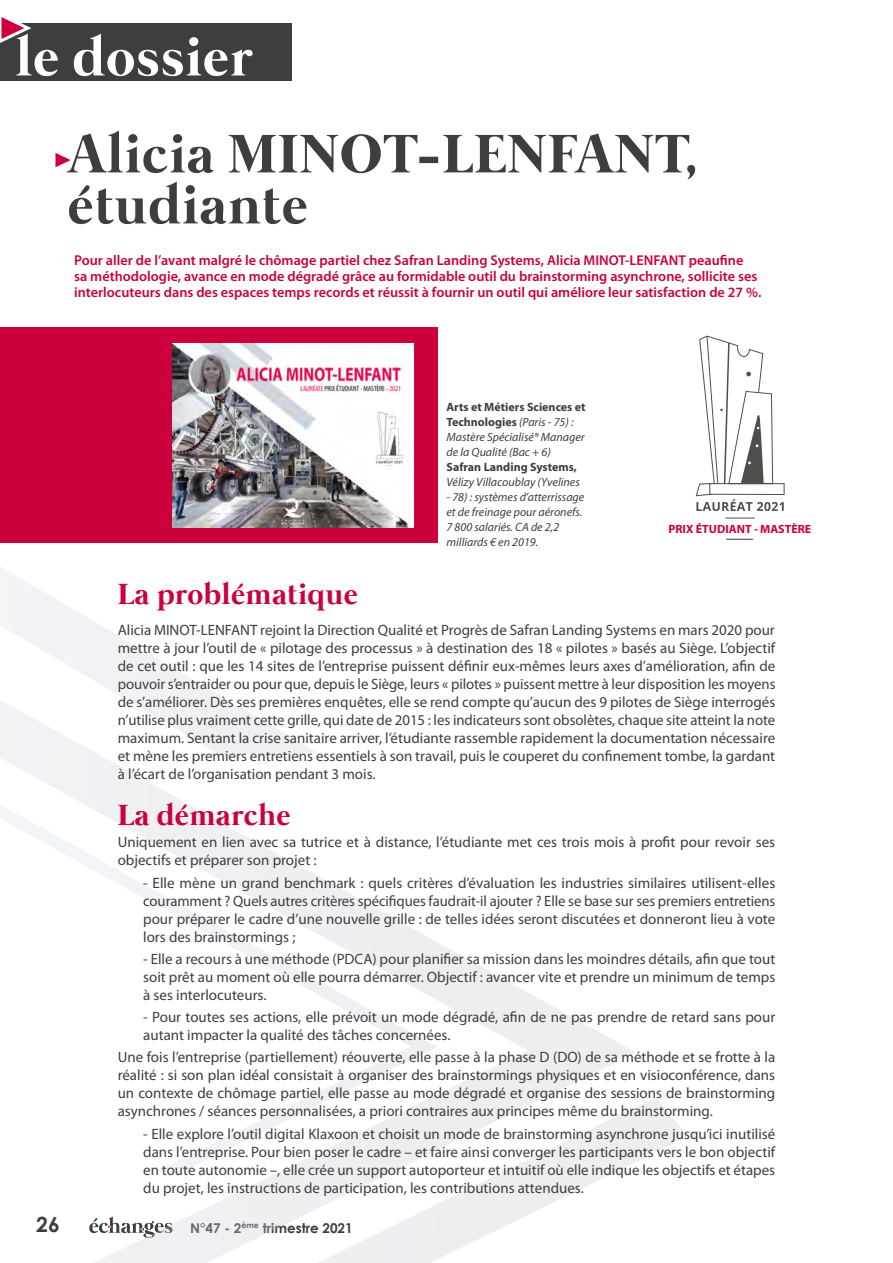
<style>
.page{position:relative;width:893px;height:1263px;background:#fff}
.page>*{position:absolute;margin:0;border:0;box-sizing:border-box;transform-origin:0 0}
.t1{font:700 55.5px/51px "Mermaid";letter-spacing:.03em;color:#3e3d40}
.t2{font:700 55.5px "Mermaid";letter-spacing:.03em;color:#fff}
.t3{font:700 30px "Mermaid";letter-spacing:.03em;color:#cb003c}
.t4{font:700 21px "Century Gothic";color:#3e3d40}
.t5{font:15px/18px "Myriad Pro";color:#3e3d40;text-align:justify}
.t6{font:600 14.25px/15.8px "Myriad Pro";color:#cb003c}
.t7{font:700 13.5px "Century Gothic";color:#3e3d40}
.t8{font:italic 12px/15px "Myriad Pro";color:#3e3d40}
.t9{font:700 12px "Myriad Pro";color:#3e3d40}
.t10{font:700 12px "Myriad Pro";color:#cb003c}
.s1{font-weight:700;font-style:normal}
</style>
<div class="page">
<div style="left:0;top:23px;width:291px;height:57px;background:#3e3d40"></div>
<svg style="left:0;top:17px;width:32px;height:26px"></svg>
<svg style="left:55px;top:153px;width:16px;height:14px"></svg>
<div style="left:0;top:327px;width:438px;height:216px;background:#cb003c"></div>
<img style="left:173px;top:343px;width:241px;height:184px">
<svg style="left:695px;top:335px;width:90px;height:176px"></svg>
<svg style="left:726px;top:518px;width:29px;height:1px"></svg>
<svg style="left:726px;top:539px;width:27px;height:1px"></svg>
<svg style="left:0;top:754px;width:636px;height:343px"></svg>
<svg style="left:89px;top:1097px;width:599px;height:166px"></svg>
<svg style="left:0;top:567px;width:316px;height:187px"></svg>
<h1 class="t2" style="left:16px;top:25px;width:237px">le dossier</h1>
<h1 class="t1" style="left:68px;top:132px;width:631px">Alicia MINOT-LENFANT, étudiante</h1>
<p class="t6" style="left:74px;top:252px;width:689px">Pour aller de l’avant malgré le chômage partiel chez Safran Landing Systems, Alicia MINOT-LENFANT peaufine<br>sa méthodologie, avance en mode dégradé grâce au formidable outil du brainstorming asynchrone, sollicite ses interlocuteurs dans des espaces temps records et réussit à fournir un outil qui améliore leur satisfaction de 27 %.</p>
<p class="t8" style="left:446px;top:399px;width:141px"><span class="s1">Arts et Métiers Sciences et<br>Technologies</span> (Paris - 75) :<br>Mastère Spécialisé® Manager de la Qualité (Bac + 6)</p>
<p class="t9" style="left:446px;top:459px;width:132px">Safran Landing Systems,</p>
<p class="t8" style="left:446px;top:474px;width:135px">Vélizy Villacoublay (Yvelines</p>
<p class="t8" style="left:446px;top:489px;width:139px">- 78) : systèmes d’atterrissage et de freinage pour aéronefs.<br>7 800 salariés. CA de 2,2 milliards € en 2019.</p>
<p class="t10" style="left:668px;top:522px;width:144px">PRIX ÉTUDIANT - MASTÈRE</p>
<h2 class="t3" style="left:118px;top:577px;width:241px">La problématique</h2>
<p class="t5" style="left:118px;top:620px;width:659px">Alicia MINOT-LENFANT rejoint la Direction Qualité et Progrès de Safran Landing Systems en mars 2020 pour mettre à jour l’outil de « pilotage des processus » à destination des 18 « pilotes » basés au Siège. L’objectif de cet outil : que les 14 sites de l’entreprise puissent définir eux-mêmes leurs axes d’amélioration, afin de pouvoir s’entraider ou pour que, depuis le Siège, leurs « pilotes » puissent mettre à leur disposition les moyens de s’améliorer. Dès ses premières enquêtes, elle se rend compte qu’aucun des 9 pilotes de Siège interrogés n’utilise plus vraiment cette grille, qui date de 2015 : les indicateurs sont obsolètes, chaque site atteint la note maximum. Sentant la crise sanitaire arriver, l’étudiante rassemble rapidement la documentation nécessaire et mène les premiers entretiens essentiels à son travail, puis le couperet du confinement tombe, la gardant à l’écart de l’organisation pendant 3 mois.</p>
<h2 class="t3" style="left:118px;top:798px;width:174px">La démarche</h2>
<p class="t5" style="left:118px;top:833px;width:659px">Uniquement en lien avec sa tutrice et à distance, l’étudiante met ces trois mois à profit pour revoir ses objectifs et préparer son projet :</p>
<p class="t5" style="left:143px;top:873px;width:634px">- Elle mène un grand benchmark : quels critères d’évaluation les industries similaires utilisent-elles couramment ? Quels autres critères spécifiques faudrait-il ajouter ? Elle se base sur ses premiers entretiens pour préparer le cadre d’une nouvelle grille : de telles idées seront discutées et donneront lieu à vote lors des brainstormings ;</p>
<p class="t5" style="left:143px;top:950px;width:634px">- Elle a recours à une méthode (PDCA) pour planifier sa mission dans les moindres détails, afin que tout soit prêt au moment où elle pourra démarrer. Objectif : avancer vite et prendre un minimum de temps à ses interlocuteurs.</p>
<p class="t5" style="left:143px;top:1008px;width:634px">- Pour toutes ses actions, elle prévoit un mode dégradé, afin de ne pas prendre de retard sans pour autant impacter la qualité des tâches concernées.</p>
<p class="t5" style="left:118px;top:1048px;width:659px">Une fois l’entreprise (partiellement) réouverte, elle passe à la phase D (DO) de sa méthode et se frotte à la réalité : si son plan idéal consistait à organiser des brainstormings physiques et en visioconférence, dans un contexte de chômage partiel, elle passe au mode dégradé et organise des sessions de brainstorming asynchrones / séances personnalisées, a priori contraires aux principes même du brainstorming.</p>
<p class="t5" style="left:143px;top:1124px;width:634px">- Elle explore l’outil digital Klaxoon et choisit un mode de brainstorming asynchrone jusqu’ici inutilisé dans l’entreprise. Pour bien poser le cadre – et faire ainsi converger les participants vers le bon objectif en toute autonomie –, elle crée un support autoporteur et intuitif où elle indique les objectifs et étapes du projet, les instructions de participation, les contributions attendues.</p>
<h3 class="t4" style="left:36px;top:1211px;width:25px">26</h3>
<p class="t7" style="left:190px;top:1219px;width:164px">N°47 - 2<sup>ème</sup> trimestre 2021</p>
</div>
